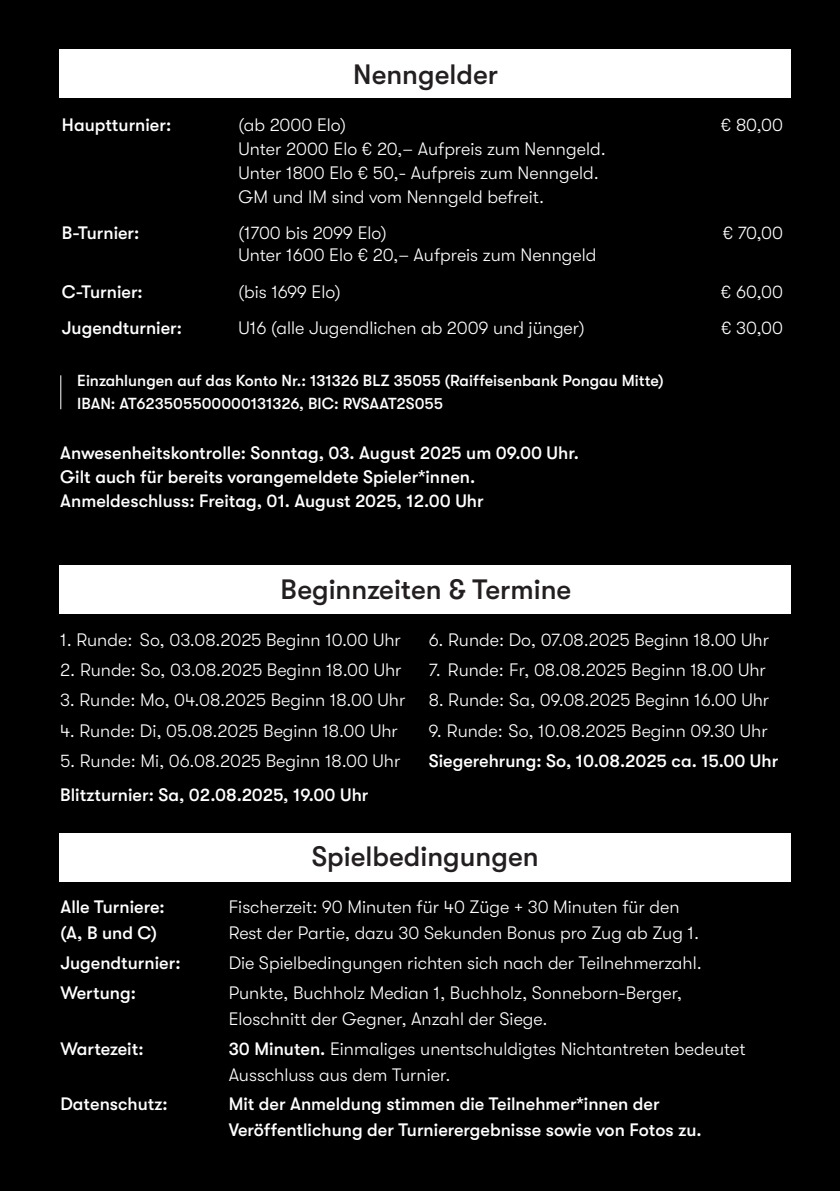
<style>
.page{position:relative;width:840px;height:1191px;background:#fff}
.page>*{position:absolute;margin:0;border:0;box-sizing:border-box;transform-origin:0 0}
.headline_white{font:500 28px "GT Walsheim";color:#231f20}
.FLIEß{font:300 18px/26px "GT Walsheim";color:#fff}
.FLIEß-2{font:500 18px/26px "GT Walsheim";color:#fff}
.FLIEß-3{font:500 16px "GT Walsheim";color:#fff}
.s1{font-weight:500}
</style>
<div class="page">
<div style="left:0;top:0;width:839px;height:1191px;background:#000"></div>
<hr style="left:60px;top:375px;width:1px;height:34px;background:#fff">
<div style="left:59px;top:49px;width:731px;height:49px;background:#fff"></div>
<div style="left:59px;top:565px;width:731px;height:49px;background:#fff"></div>
<div style="left:59px;top:833px;width:731px;height:49px;background:#fff"></div>
<p class="headline_white" style="left:353px;top:59px;width:146px">Nenngelder</p>
<p class="FLIEß-2" style="left:62px;top:112px;width:111px">Hauptturnier:</p>
<p class="FLIEß" style="left:238px;top:112px;width:109px">(ab 2000 Elo)</p>
<p class="FLIEß" style="left:238px;top:136px;width:368px">Unter 2000 Elo € 20,– Aufpreis zum Nenngeld.</p>
<p class="FLIEß" style="left:238px;top:161px;width:361px;line-height:24px">Unter 1800 Elo € 50,- Aufpreis zum Nenngeld.<br>GM und IM sind vom Nenngeld befreit.</p>
<p class="FLIEß-2" style="left:62px;top:220px;width:79px">B-Turnier:</p>
<p class="FLIEß" style="left:238px;top:220px;width:150px">(1700 bis 2099 Elo)</p>
<p class="FLIEß" style="left:238px;top:242px;width:359px">Unter 1600 Elo € 20,– Aufpreis zum Nenngeld</p>
<p class="FLIEß" style="left:720px;top:112px;width:64px">€ 80,00</p>
<p class="FLIEß" style="left:722px;top:220px;width:62px">€ 70,00</p>
<p class="FLIEß-2" style="left:62px;top:278px;width:82px">C-Turnier:</p>
<p class="FLIEß" style="left:238px;top:278px;width:104px">(bis 1699 Elo)</p>
<p class="FLIEß" style="left:720px;top:278px;width:64px">€ 60,00</p>
<p class="FLIEß-2" style="left:62px;top:315px;width:121px">Jugendturnier:</p>
<p class="FLIEß" style="left:238px;top:315px;width:347px">U16 (alle Jugendlichen ab 2009 und jünger)</p>
<p class="FLIEß" style="left:720px;top:315px;width:63px">€ 30,00</p>
<p class="FLIEß-3" style="left:77px;top:372px;width:587px">Einzahlungen auf das Konto Nr.: 131326 BLZ 35055 (Raiffeisenbank Pongau Mitte)</p>
<p class="FLIEß-3" style="left:77px;top:395px;width:367px">IBAN: AT623505500000131326, BIC: RVSAAT2S055</p>
<p class="FLIEß-2" style="left:60px;top:440px;width:520px">Anwesenheitskontrolle: Sonntag, 03. August 2025 um 09.00 Uhr.</p>
<p class="FLIEß-2" style="left:60px;top:464px;width:416px">Gilt auch für bereits vorangemeldete Spieler*innen.</p>
<p class="FLIEß-2" style="left:60px;top:488px;width:425px">Anmeldeschluss: Freitag, 01. August 2025, 12.00 Uhr</p>
<p class="headline_white" style="left:280px;top:574px;width:292px">Beginnzeiten &amp; Termine</p>
<p class="FLIEß" style="left:60px;top:627px;width:342px">1. Runde: So, 03.08.2025 Beginn 10.00 Uhr</p>
<p class="FLIEß" style="left:60px;top:657px;width:342px">2. Runde: So, 03.08.2025 Beginn 18.00 Uhr</p>
<p class="FLIEß" style="left:60px;top:687px;width:346px">3. Runde: Mo, 04.08.2025 Beginn 18.00 Uhr</p>
<p class="FLIEß" style="left:60px;top:717px;width:339px">4. Runde: Di, 05.08.2025 Beginn 18.00 Uhr</p>
<p class="FLIEß" style="left:60px;top:743px;width:341px;line-height:34px">5. Runde: Mi, 06.08.2025 Beginn 18.00 Uhr<br><span class="s1">Blitzturnier: Sa, 02.08.2025, 19.00 Uhr</span></p>
<p class="FLIEß" style="left:428px;top:627px;width:341px">6. Runde: Do, 07.08.2025 Beginn 18.00 Uhr</p>
<p class="FLIEß" style="left:428px;top:657px;width:338px">7. Runde: Fr, 08.08.2025 Beginn 18.00 Uhr</p>
<p class="FLIEß" style="left:428px;top:687px;width:342px">8. Runde: Sa, 09.08.2025 Beginn 16.00 Uhr</p>
<p class="FLIEß" style="left:428px;top:717px;width:340px">9. Runde: So, 10.08.2025 Beginn 09.30 Uhr</p>
<p class="FLIEß-2" style="left:428px;top:747px;width:351px">Siegerehrung: So, 10.08.2025 ca. 15.00 Uhr</p>
<p class="headline_white" style="left:311px;top:841px;width:228px">Spielbedingungen</p>
<p class="FLIEß-2" style="left:60px;top:894px;width:106px">Alle Turniere: (A, B und C)</p>
<p class="FLIEß" style="left:228px;top:894px;width:472px">Fischerzeit: 90 Minuten für 40 Züge + 30 Minuten für den<br>Rest der Partie, dazu 30 Sekunden Bonus pro Zug ab Zug 1.</p>
<p class="FLIEß-2" style="left:60px;top:950px;width:121px">Jugendturnier:</p>
<p class="FLIEß" style="left:228px;top:950px;width:474px">Die Spielbedingungen richten sich nach der Teilnehmerzahl.</p>
<p class="FLIEß-2" style="left:60px;top:979px;width:77px">Wertung:</p>
<p class="FLIEß" style="left:228px;top:979px;width:455px">Punkte, Buchholz Median 1, Buchholz, Sonneborn-Berger,</p>
<p class="FLIEß" style="left:228px;top:1005px;width:320px">Eloschnitt der Gegner, Anzahl der Siege.</p>
<p class="FLIEß-2" style="left:60px;top:1035px;width:85px">Wartezeit:</p>
<p class="FLIEß" style="left:228px;top:1035px;width:518px"><span class="s1">30 Minuten.</span> Einmaliges unentschuldigtes Nichtantreten bedeutet<br>Ausschluss aus dem Turnier.</p>
<p class="FLIEß-2" style="left:60px;top:1091px;width:109px">Datenschutz:</p>
<p class="FLIEß-2" style="left:228px;top:1091px;width:474px">Mit der Anmeldung stimmen die Teilnehmer*innen der<br>Veröffentlichung der Turnierergebnisse sowie von Fotos zu.</p>
</div>
